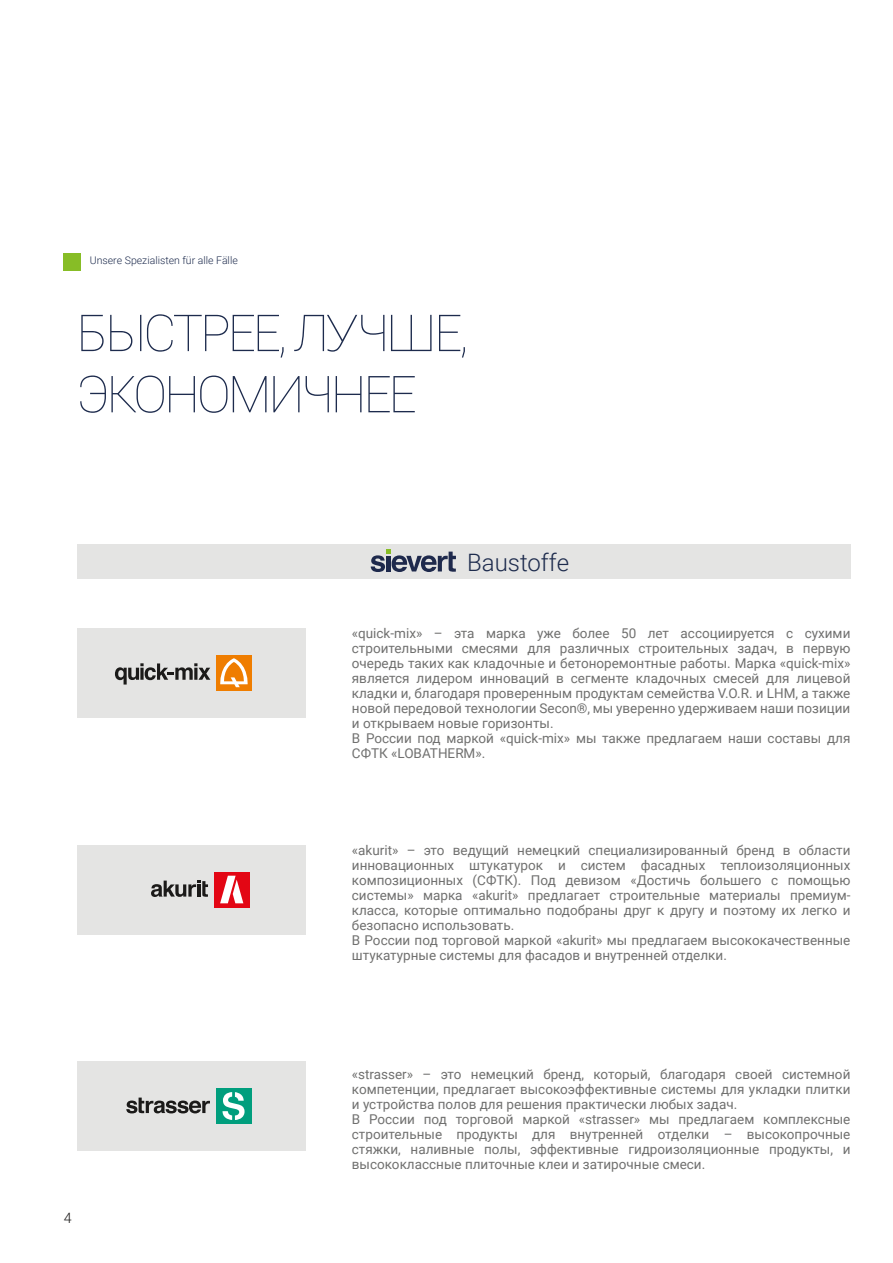
<style>
.page{position:relative;width:893px;height:1263px;background:#fff}
.page>*{position:absolute;margin:0;border:0;box-sizing:border-box;transform-origin:0 0}
.Head{font:100 51px/61.2px "Roboto";letter-spacing:-.06em;color:#1d2b4d}
.Subhead{font:300 24px "Roboto";color:#1d2b4d}
.t1{font:300 14.25px "Roboto";color:#1b1a19}
.Body-70_K-ohne-Grund{font:13.5px/15px "Roboto";color:#70706f;text-align:justify}
.Thema{font:300 10.5px "Roboto";color:#1d2b4d}
</style>
<div class="page">
<div style="left:77px;top:544px;width:773px;height:34px;background:#e4e4e3"></div>
<svg style="left:371px;top:550px;width:85px;height:22px"></svg>
<div style="left:77px;top:845px;width:229px;height:89px;background:#e4e4e3"></div>
<div style="left:77px;top:628px;width:229px;height:89px;background:#e4e4e3"></div>
<div style="left:77px;top:1061px;width:229px;height:90px;background:#e4e4e3"></div>
<svg style="left:115px;top:663px;width:95px;height:21px"></svg>
<div style="left:216px;top:655px;width:36px;height:35px;background:#ef7d00"></div>
<svg style="left:220px;top:658px;width:28px;height:29px"></svg>
<svg style="left:151px;top:880px;width:57px;height:17px"></svg>
<div style="left:214px;top:872px;width:35px;height:35px;background:#e30614"></div>
<svg style="left:220px;top:876px;width:23px;height:27px"></svg>
<div style="left:216px;top:1088px;width:35px;height:36px;background:#009e7d"></div>
<svg style="left:223px;top:1092px;width:22px;height:28px"></svg>
<svg style="left:126px;top:1097px;width:84px;height:16px"></svg>
<div style="left:64px;top:253px;width:17px;height:17px;background:#87bd26"></div>
<p class="Thema" style="left:90px;top:253px;width:149px">Unsere Spezialisten für alle Fälle</p>
<p class="Head" style="left:77px;top:301px;width:394px">БЫСТРЕЕ, ЛУЧШЕ,<br>ЭКОНОМИЧНЕЕ</p>
<p class="t1" style="left:64px;top:1208px;width:9px">4</p>
<p class="Subhead" style="left:467px;top:546px;width:104px">Baustoffe</p>
<p class="Body-70_K-ohne-Grund" style="left:352px;top:625px;width:500px">«quick-mix» – эта марка уже более 50 лет ассоциируется c сухими строительными смесями для различных строительных задач, в первую очередь таких как кладочные и бетоноремонтные работы. Марка «quick-mix» является лидером инноваций в сегменте кладочных смесей для лицевой кладки и, благодаря проверенным продуктам семейства V.O.R. и LHM, а также новой передовой технологии Secon®, мы уверенно удерживаем наши позиции и открываем новые горизонты.</p>
<p class="Body-70_K-ohne-Grund" style="left:352px;top:730px;width:500px">В России под маркой «quick-mix» мы также предлагаем наши составы для<br>СФТК «LOBATHERM».</p>
<p class="Body-70_K-ohne-Grund" style="left:352px;top:842px;width:500px">«akurit» – это ведущий немецкий специализированный бренд в области инновационных штукатурок и систем фасадных теплоизоляционных композиционных (СФТК). Под девизом «Достичь большего с помощью системы» марка «akurit» предлагает строительные материалы премиум&shy;класса, которые оптимально подобраны друг к другу и поэтому их легко и безопасно использовать.</p>
<p class="Body-70_K-ohne-Grund" style="left:352px;top:932px;width:500px">В России под торговой маркой «akurit» мы предлагаем высококачественные штукатурные системы для фасадов и внутренней отделки.</p>
<p class="Body-70_K-ohne-Grund" style="left:352px;top:1066px;width:500px">«strasser» – это немецкий бренд, который, благодаря своей системной компетенции, предлагает высокоэффективные системы для укладки плитки и устройства полов для решения практически любых задач.</p>
<p class="Body-70_K-ohne-Grund" style="left:352px;top:1111px;width:500px">В России под торговой маркой «strasser» мы предлагаем комплексные строительные продукты для внутренней отделки – высокопрочные стяжки, наливные полы, эффективные гидроизоляционные продукты, и высококлассные плиточные клеи и затирочные смеси.</p>
</div>
